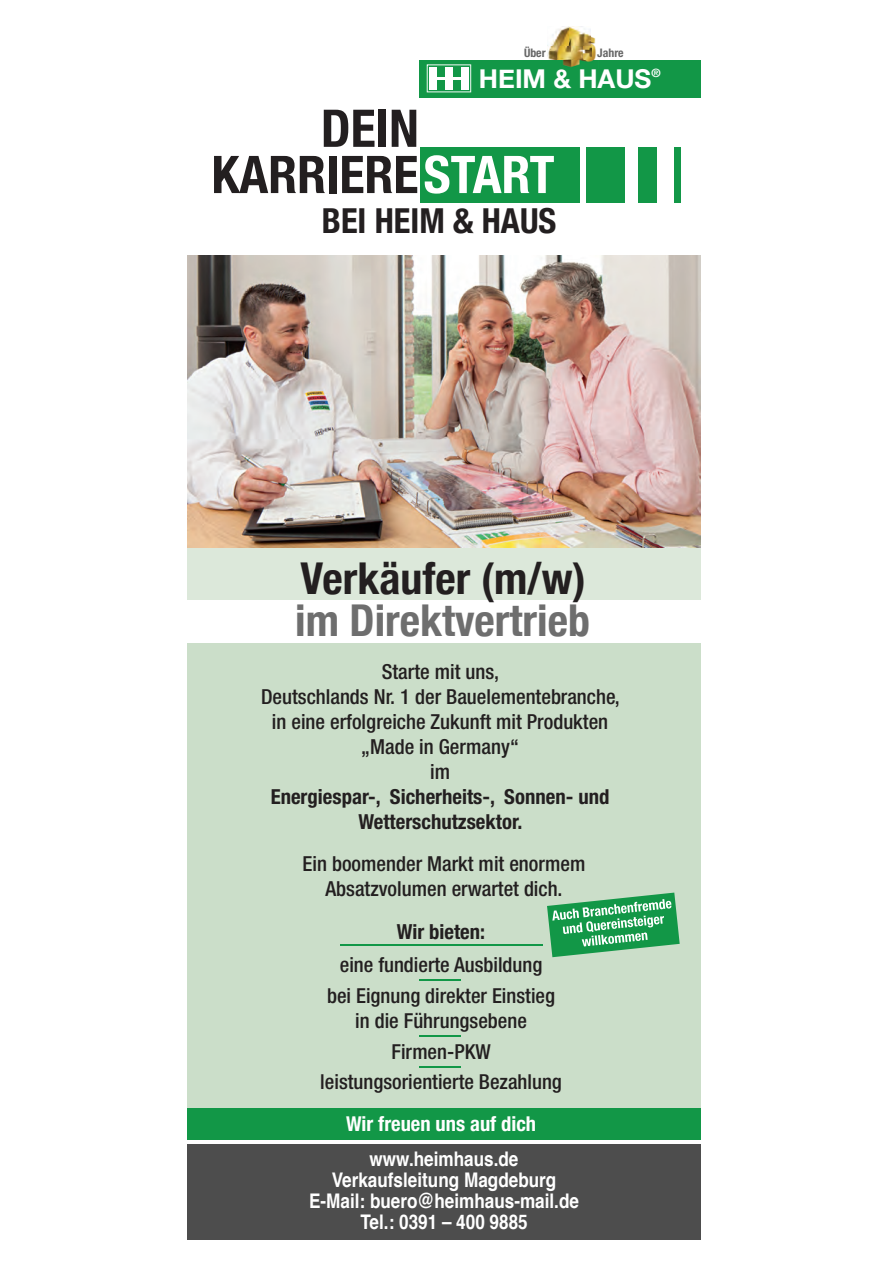
<style>
.page{position:relative;width:893px;height:1263px;background:#fff}
.page>*{position:absolute;margin:0;border:0;box-sizing:border-box;transform-origin:0 0}
.t1{font:52.05px/46.2px "Helvetica Neue Condensed Bold+IJCWLR";color:#231f20;text-align:center}
.t2{font:43.95px "Helvetica Neue Condensed Bold+IJCWLR";color:#6e6e6e}
.t3{font:43.95px "Helvetica Neue Condensed Bold+IJCWLR";color:#231f20}
.t4{font:34.35px "Helvetica Neue Condensed Bold+IJCWLR";color:#231f20}
.t5{font:25.95px "Helvetica Neue Bold+TEPQMT";color:#fff}
.t6{font:20.7px/25px "Helvetica Neue Medium Cond+MJHQKY";color:#231f20;text-align:center}
.t7{font:20.7px/25px "Helvetica Neue Bold Cond+PAVARN";color:#231f20;text-align:center}
.t8{font:20.7px "Helvetica Neue Condensed Bold+IJCWLR";color:#231f20}
.t9{font:20.55px "Helvetica Neue Bold Cond+PAVARN";color:#fff}
.t10{font:700 20.1px/21px "Helvetica";color:#fff;text-align:center;scale:.85 1}
.t11{font:11.85px "Helvetica Neue Bold Cond+PAVARN";color:#666}
.t12{font:11.55px "Helvetica Neue Bold+TEPQMT";color:#fff}
.s1{color:#fff}
</style>
<div class="page">
<div style="left:188px;top:643px;width:512px;height:477px;background:#cbdec9"></div>
<div style="left:188px;top:545px;width:512px;height:54px;background:#dce8da"></div>
<div style="left:188px;top:1144px;width:512px;height:95px;background:#4d4d4d"></div>
<div style="left:188px;top:1108px;width:512px;height:32px;background:#129747"></div>
<hr style="left:340px;top:944px;width:203px;height:2px;background:#129747">
<div style="left:420px;top:147px;width:159px;height:55px;background:#129747"></div>
<div style="left:586px;top:147px;width:39px;height:55px;background:#129747"></div>
<div style="left:638px;top:147px;width:18px;height:55px;background:#129747"></div>
<div style="left:674px;top:147px;width:7px;height:55px;background:#129747"></div>
<div style="left:420px;top:60px;width:280px;height:37px;background:#129747"></div>
<svg style="left:427px;top:64px;width:44px;height:28px"></svg>
<div style="left:429px;top:67px;width:8px;height:23px;background:#fff"></div>
<div style="left:445px;top:67px;width:8px;height:23px;background:#fff"></div>
<div style="left:461px;top:67px;width:7px;height:23px;background:#fff"></div>
<hr style="left:437px;top:77px;width:25px;height:2px;background:#fff">
<img style="left:550px;top:26px;width:41px;height:21px">
<img style="left:591px;top:36px;width:5px;height:24px">
<img style="left:548px;top:47px;width:36px;height:13px">
<svg style="left:584px;top:47px;width:7px;height:13px"></svg>
<img style="left:562px;top:60px;width:31px;height:7px">
<img style="left:188px;top:256px;width:512px;height:292px">
<hr style="left:419px;top:979px;width:42px;height:2px;background:#129747">
<hr style="left:419px;top:1035px;width:42px;height:2px;background:#129747">
<hr style="left:419px;top:1066px;width:42px;height:2px;background:#129747">
<svg style="left:547px;top:892px;width:133px;height:65px"></svg>
<p class="t11" style="left:524px;top:49px;width:23px">Über</p>
<p class="t11" style="left:597px;top:49px;width:28px">Jahre</p>
<p class="t5" style="left:479px;top:63px;width:174px">HEIM &amp; HAUS</p>
<p class="t12" style="left:651px;top:66px;width:11px">®</p>
<h1 class="t1" style="left:211px;top:104px;width:345px">DEIN<br>KARRIERE<span class="s1">START</span></h1>
<h3 class="t4" style="left:322px;top:200px;width:236px">BEI HEIM &amp; HAUS</h3>
<h2 class="t3" style="left:301px;top:552px;width:287px">Verkäufer (m/w)</h2>
<h2 class="t2" style="left:295px;top:594px;width:296px">im Direktvertrieb</h2>
<p class="t6" style="left:261px;top:661px;width:360px">Starte mit uns,<br>Deutschlands Nr. 1 der Bauelementebranche, in eine erfolgreiche Zukunft mit Produkten „Made in Germany“<br>im</p>
<p class="t7" style="left:271px;top:786px;width:340px">Energiespar-, Sicherheits-, Sonnen- und<br>Wetterschutzsektor.</p>
<p class="t6" style="left:303px;top:853px;width:284px">Ein boomender Markt mit enormem<br>Absatzvolumen erwartet dich.</p>
<p class="t8" style="left:397px;top:919px;width:90px">Wir bieten:</p>
<p class="t6" style="left:327px;top:951px;width:230px;line-height:30.9px">eine fundierte Ausbildung bei Eignung direkter Einstieg</p>
<p class="t6" style="left:320px;top:1007px;width:243px;line-height:30.9px">in die Führungsebene<br>Firmen-PKW leistungsorientierte Bezahlung</p>
<p class="t9" style="left:346px;top:1116px;width:192px">Wir freuen uns auf dich</p>
<p class="t10" style="left:309px;top:1150px;width:319px">www.heimhaus.de<br>Verkaufsleitung Magdeburg<br>E-Mail: buero@heimhaus-mail.de<br>Tel.: 0391 – 400 9885</p>
</div>
